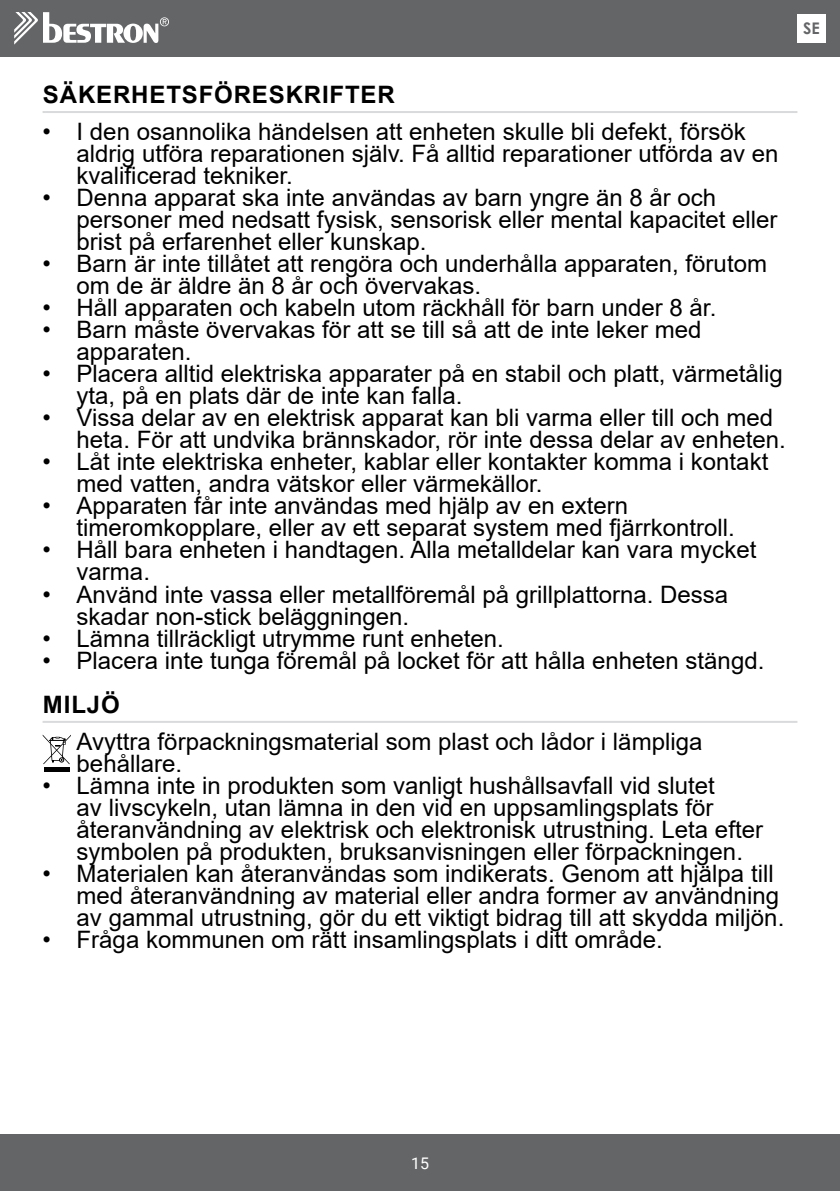
<style>
.page{position:relative;width:840px;height:1191px;background:#fff}
.page>*{position:absolute;margin:0;border:0;box-sizing:border-box;transform-origin:0 0}
.t1{font:24px/22px "Arial";color:#000}
.t2{font:700 24px "Arial";letter-spacing:.035em;color:#000}
.t3{font:16px "Roboto";color:#fff}
.t4{font:700 16px "Century Gothic";color:#646567}
</style>
<div class="page">
<hr style="left:43px;top:111px;width:754px;height:2px;background:#d9dadb">
<hr style="left:43px;top:721px;width:754px;height:2px;background:#d9dadb">
<div style="left:44px;top:767px;width:25px;height:5px;background:#000"></div>
<svg style="left:43px;top:735px;width:28px;height:29px"></svg>
<div style="left:0;top:0;width:839px;height:57px;background:#646567"></div>
<div style="left:0;top:1134px;width:839px;height:57px;background:#646567"></div>
<svg style="left:14px;top:12px;width:155px;height:33px"></svg>
<div style="left:797px;top:14px;width:28px;height:29px;background:#fff"></div>
<p class="t2" style="left:43px;top:80px;width:353px">SÄKERHETSFÖRESKRIFTER</p>
<p class="t1" style="left:77px;top:123px;width:703px;text-indent:-34px">• I den osannolika händelsen att enheten skulle bli defekt, försök aldrig utföra reparationen själv. Få alltid reparationer utförda av en kvalificerad tekniker.</p>
<p class="t1" style="left:77px;top:189px;width:702px;text-indent:-34px">• Denna apparat ska inte användas av barn yngre än 8 år och personer med nedsatt fysisk, sensorisk eller mental kapacitet eller brist på erfarenhet eller kunskap.</p>
<p class="t1" style="left:77px;top:255px;width:691px;text-indent:-34px">• Barn är inte tillåtet att rengöra och underhålla apparaten, förutom om de är äldre än 8 år och övervakas.</p>
<p class="t1" style="left:43px;top:299px;width:675px">• Håll apparaten och kabeln utom räckhåll för barn under 8 år.</p>
<p class="t1" style="left:77px;top:321px;width:626px;text-indent:-34px">• Barn måste övervakas för att se till så att de inte leker med apparaten.</p>
<p class="t1" style="left:77px;top:365px;width:707px;text-indent:-34px">• Placera alltid elektriska apparater på en stabil och platt, värmetålig yta, på en plats där de inte kan falla.</p>
<p class="t1" style="left:77px;top:409px;width:710px;text-indent:-34px">• Vissa delar av en elektrisk apparat kan bli varma eller till och med heta. För att undvika brännskador, rör inte dessa delar av enheten.</p>
<p class="t1" style="left:77px;top:453px;width:692px;text-indent:-34px">• Låt inte elektriska enheter, kablar eller kontakter komma i kontakt med vatten, andra vätskor eller värmekällor.</p>
<p class="t1" style="left:77px;top:497px;width:659px;text-indent:-34px">• Apparaten får inte användas med hjälp av en extern timeromkopplare, eller av ett separat system med fjärrkontroll.</p>
<p class="t1" style="left:77px;top:541px;width:681px;text-indent:-34px">• Håll bara enheten i handtagen. Alla metalldelar kan vara mycket varma.</p>
<p class="t1" style="left:77px;top:585px;width:652px;text-indent:-34px">• Använd inte vassa eller metallföremål på grillplattorna. Dessa skadar non-stick beläggningen.</p>
<p class="t1" style="left:43px;top:629px;width:462px">• Lämna tillräckligt utrymme runt enheten.</p>
<p class="t1" style="left:43px;top:651px;width:723px">• Placera inte tunga föremål på locket för att hålla enheten stängd.</p>
<p class="t2" style="left:43px;top:690px;width:78px">MILJÖ</p>
<p class="t1" style="left:77px;top:730px;width:627px">Avyttra förpackningsmaterial som plast och lådor i lämpliga behållare.</p>
<p class="t1" style="left:77px;top:776px;width:687px;text-indent:-34px">• Lämna inte in produkten som vanligt hushållsavfall vid slutet<br>av livscykeln, utan lämna in den vid en uppsamlingsplats för återanvändning av elektrisk och elektronisk utrustning. Leta efter symbolen på produkten, bruksanvisningen eller förpackningen.</p>
<p class="t1" style="left:77px;top:864px;width:708px;text-indent:-34px">• Materialen kan återanvändas som indikerats. Genom att hjälpa till med återanvändning av material eller andra former av användning av gammal utrustning, gör du ett viktigt bidrag till att skydda miljön.</p>
<p class="t1" style="left:43px;top:930px;width:621px">• Fråga kommunen om rätt insamlingsplats i ditt område.</p>
<p class="t4" style="left:802px;top:19px;width:18px">SE</p>
<p class="t3" style="left:411px;top:1156px;width:19px">15</p>
</div>
